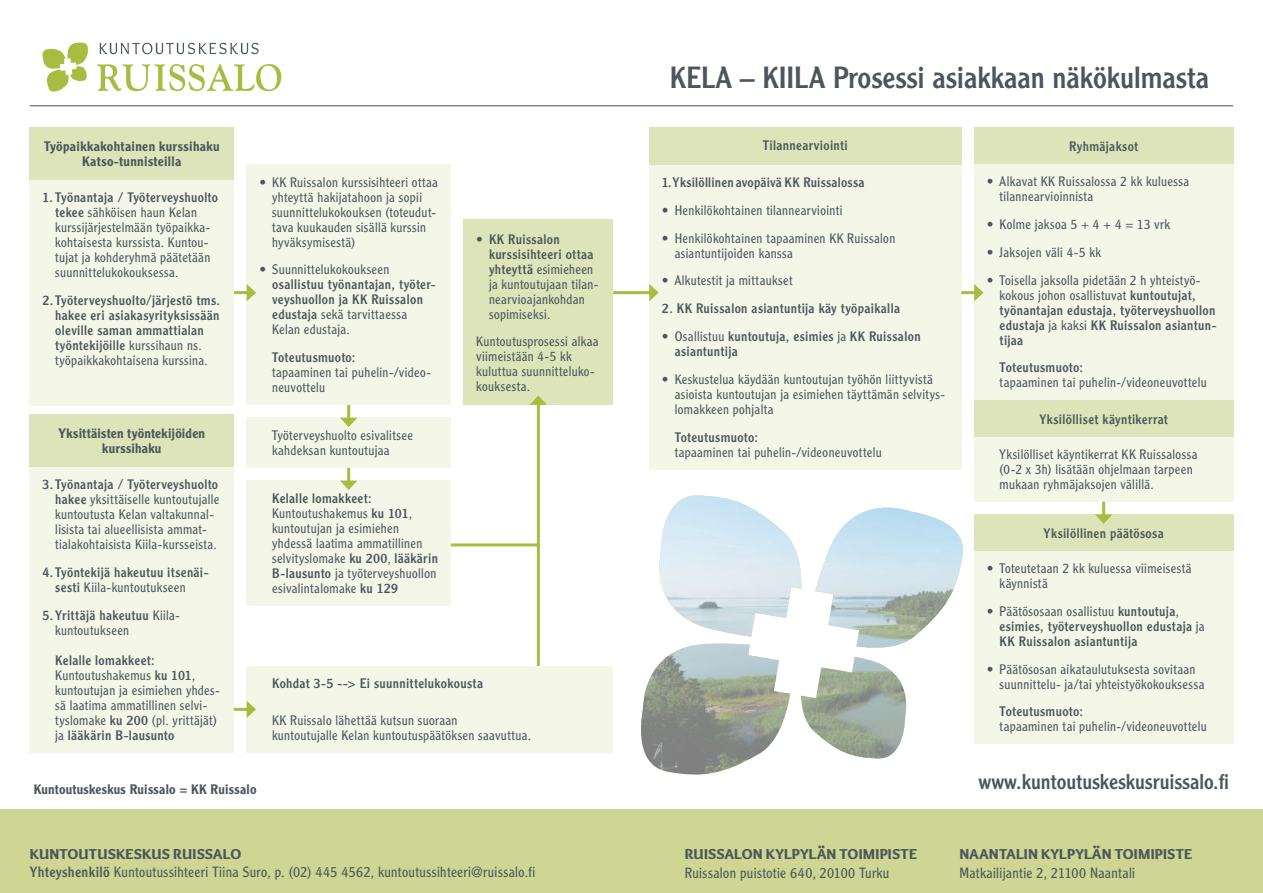
<style>
.page{position:relative;width:1263px;height:893px;background:#fff}
.page>*{position:absolute;margin:0;border:0;box-sizing:border-box;transform-origin:0 0}
.t1{font:30px "Clearface Gothic LT Std";color:#4c565c}
.t2{font:21px "Clearface Gothic LT Std";color:#4c565c}
.t3{font:900 15px "Overlock";letter-spacing:.015em;color:#4c565c}
.t4{font:300 14.55px "Clearface Gothic LT Std";letter-spacing:.02em;color:#4c565c}
.t5{font:300 13.5px/15px "Clearface Gothic LT Std";letter-spacing:.025em;color:#4c565c}
.t6{font:13.5px/15px "Clearface Gothic LT Std";letter-spacing:.03em;color:#4c565c}
.t7{font:500 13.5px/15px "Clearface Gothic LT Std";letter-spacing:.02em;color:#4c565c;text-align:center}
.s1{font-weight:400}
.s2{font-weight:300}
</style>
<div class="page">
<svg style="left:100px;top:43px;width:159px;height:11px"></svg>
<svg style="left:97px;top:64px;width:184px;height:27px"></svg>
<svg style="left:42px;top:42px;width:46px;height:50px"></svg>
<hr style="left:30px;top:105px;width:1203px;height:1px;background:#4c565c">
<div style="left:30px;top:467px;width:204px;height:286px;background:#f4f6e8"></div>
<div style="left:247px;top:164px;width:204px;height:241px;background:#f4f6e8"></div>
<div style="left:649px;top:165px;width:312px;height:304px;background:#f4f6e8"></div>
<div style="left:649px;top:127px;width:312px;height:38px;background:#dee4b9"></div>
<div style="left:974px;top:164px;width:259px;height:236px;background:#f4f6e8"></div>
<div style="left:974px;top:127px;width:259px;height:37px;background:#dee4b9"></div>
<div style="left:974px;top:436px;width:259px;height:66px;background:#f4f6e8"></div>
<div style="left:974px;top:400px;width:259px;height:37px;background:#dee4b9"></div>
<div style="left:974px;top:551px;width:259px;height:193px;background:#f4f6e8"></div>
<div style="left:247px;top:418px;width:204px;height:50px;background:#f4f6e8"></div>
<div style="left:247px;top:481px;width:204px;height:125px;background:#f4f6e8"></div>
<div style="left:247px;top:666px;width:366px;height:87px;background:#f4f6e8"></div>
<hr style="left:613px;top:291px;width:39px;height:3px;background:#a6bd41">
<svg style="left:649px;top:284px;width:10px;height:17px"></svg>
<hr style="left:961px;top:291px;width:16px;height:3px;background:#a6bd41">
<svg style="left:974px;top:284px;width:9px;height:17px"></svg>
<hr style="left:347px;top:405px;width:3px;height:15px;background:#a6bd41">
<svg style="left:340px;top:418px;width:17px;height:9px"></svg>
<hr style="left:347px;top:468px;width:3px;height:15px;background:#a6bd41">
<svg style="left:340px;top:481px;width:17px;height:9px"></svg>
<hr style="left:1102px;top:502px;width:3px;height:15px;background:#a6bd41">
<div style="left:974px;top:514px;width:259px;height:37px;background:#dee4b9"></div>
<hr style="left:537px;top:402px;width:3px;height:264px;background:#a6bd41">
<div style="left:463px;top:220px;width:150px;height:185px;background:#dee4b9"></div>
<hr style="left:234px;top:291px;width:15px;height:3px;background:#a6bd41">
<svg style="left:247px;top:284px;width:9px;height:17px"></svg>
<hr style="left:234px;top:708px;width:15px;height:3px;background:#a6bd41">
<svg style="left:247px;top:701px;width:9px;height:17px"></svg>
<div style="left:30px;top:180px;width:204px;height:225px;background:#f4f6e8"></div>
<div style="left:30px;top:127px;width:204px;height:53px;background:#dee4b9"></div>
<div style="left:30px;top:414px;width:204px;height:53px;background:#dee4b9"></div>
<img style="left:641px;top:495px;width:322px;height:280px">
<hr style="left:451px;top:543px;width:89px;height:3px;background:#a6bd41">
<div style="left:0;top:809px;width:1263px;height:84px;background:#cdd793"></div>
<p class="t7" style="left:44px;top:139px;width:177px">Työpaikkakohtainen kurssihaku<br>Katso-tunnisteilla</p>
<p class="t5" style="left:55px;top:190px;width:164px;text-indent:-13px"><span class="s1">1. Työnantaja / Työterveyshuolto tekee</span> sähköisen haun Kelan kurssijärjestelmään työpaikka&shy;kohtaisesta kurssista. Kuntou&shy;tujat ja kohderyhmä päätetään suunnittelukokouksessa.</p>
<p class="t6" style="left:55px;top:292px;width:166px;text-indent:-13px">2. Työterveyshuolto/järjestö tms. hakee eri asiakasyrityksissään oleville saman ammattialan työntekijöille <span class="s2">kurssihaun ns. työpaikkakohtaisena kurssina.</span></p>
<p class="t7" style="left:59px;top:426px;width:148px">Yksittäisten työntekijöiden kurssihaku</p>
<p class="t5" style="left:55px;top:477px;width:166px;text-indent:-13px"><span class="s1">3. Työnantaja / Työterveyshuolto hakee</span> yksittäiselle kuntoutujalle kuntoutusta Kelan valtakunnal&shy;lisista tai alueellisista ammat&shy;tialakohtaisista Kiila-kursseista.</p>
<p class="t6" style="left:55px;top:565px;width:155px;text-indent:-13px">4. Työntekijä hakeutuu itsenäi&shy;sesti <span class="s2">Kiila-kuntoutukseen</span></p>
<p class="t5" style="left:55px;top:608px;width:126px;text-indent:-13px"><span class="s1">5. Yrittäjä hakeutuu</span> Kiila&shy;kuntoutukseen</p>
<p class="t5" style="left:55px;top:653px;width:166px"><span class="s1">Kelalle lomakkeet:<br></span>Kuntoutushakemus <span class="s1">ku 101</span>, kuntoutujan ja esimiehen yhdes&shy;sä laatima ammatillinen selvi&shy;tyslomake <span class="s1">ku 200</span> (pl. yrittäjät) ja <span class="s1">lääkärin B-lausunto</span></p>
<p class="t5" style="left:272px;top:174px;width:167px;text-indent:-13px">• KK Ruissalon kurssisihteeri ottaa yhteyttä hakijatahoon ja sopii suunnittelukokouksen (toteudut&shy;tava kuukauden sisällä kurssin hyväksymisestä)</p>
<p class="t5" style="left:259px;top:262px;width:131px">• Suunnittelukokoukseen</p>
<p class="t6" style="left:272px;top:277px;width:165px">osallistuu työnantajan, työter&shy;veyshuollon ja KK Ruissalon edustaja <span class="s2">sekä tarvittaessa<br>Kelan edustaja.</span></p>
<p class="t6" style="left:272px;top:350px;width:85px">Toteutusmuoto:</p>
<p class="t5" style="left:272px;top:365px;width:160px">tapaaminen tai puhelin-/video&shy;neuvottelu</p>
<p class="t5" style="left:272px;top:428px;width:142px">Työterveyshuolto esivalitsee kahdeksan kuntoutujaa</p>
<p class="t5" style="left:272px;top:491px;width:167px"><span class="s1">Kelalle lomakkeet:<br></span>Kuntoutushakemus <span class="s1">ku 101</span>, kuntoutujan ja esimiehen yhdessä laatima ammatillinen selvityslomake <span class="s1">ku 200</span>, <span class="s1">lääkärin<br>B-lausunto</span> ja työterveyshuollon esivalintalomake <span class="s1">ku 129</span></p>
<p class="t5" style="left:489px;top:231px;width:111px;text-indent:-13px"><span class="s1">• KK Ruissalon kurssisihteeri ottaa yhteyttä</span> esimieheen ja kuntoutujaan tilan&shy;nearvioajankohdan sopimiseksi.</p>
<p class="t5" style="left:476px;top:334px;width:124px">Kuntoutusprosessi alkaa viimeistään 4-5 kk kuluttua suunnitteluko&shy;kouksesta.</p>
<p class="t6" style="left:272px;top:676px;width:212px">Kohdat 3-5 --&gt; Ei suunnittelukokousta</p>
<p class="t5" style="left:272px;top:713px;width:260px">KK Ruissalo lähettää kutsun suoraan<br>kuntoutujalle Kelan kuntoutuspäätöksen saavuttua.</p>
<p class="t7" style="left:34px;top:781px;width:224px">Kuntoutuskeskus Ruissalo = KK Ruissalo</p>
<p class="t3" style="left:30px;top:844px;width:213px">KUNTOUTUSKESKUS RUISSALO</p>
<p class="t4" style="left:30px;top:863px;width:507px"><span class="s1">Yhteyshenkilö</span> Kuntoutussihteeri Tiina Suro, p. (02) 445 4562, kuntoutussihteeri@ruissalo.fi</p>
<h1 class="t1" style="left:670px;top:59px;width:541px">KELA – KIILA Prosessi asiakkaan näkökulmasta</h1>
<p class="t6" style="left:763px;top:137px;width:86px">Tilannearviointi</p>
<p class="t6" style="left:662px;top:175px;width:204px">1.Yksilöllinen avopäivä KK Ruissalossa</p>
<p class="t5" style="left:662px;top:203px;width:182px">• Henkilökohtainen tilannearviointi</p>
<p class="t5" style="left:675px;top:230px;width:222px;text-indent:-13px">• Henkilökohtainen tapaaminen KK Ruissalon asiantuntijoiden kanssa</p>
<p class="t5" style="left:662px;top:273px;width:132px">• Alkutestit ja mittaukset</p>
<p class="t6" style="left:662px;top:301px;width:240px">2. KK Ruissalon asiantuntija käy työpaikalla</p>
<p class="t6" style="left:675px;top:329px;width:247px;text-indent:-13px"><span class="s2">• Osallistuu</span> kuntoutuja, esimies <span class="s2">ja</span> KK Ruissalon asiantuntija</p>
<p class="t5" style="left:675px;top:371px;width:272px;text-indent:-13px">• Keskustelua käydään kuntoutujan työhön liittyvistä asioista kuntoutujan ja esimiehen täyttämän selvitys&shy;lomakkeen pohjalta</p>
<p class="t6" style="left:675px;top:429px;width:85px">Toteutusmuoto:</p>
<p class="t5" style="left:675px;top:444px;width:208px">tapaaminen tai puhelin-/videoneuvottelu</p>
<p class="t6" style="left:1069px;top:139px;width:71px">Ryhmäjaksot</p>
<p class="t5" style="left:1000px;top:174px;width:191px;text-indent:-13px">• Alkavat KK Ruissalossa 2 kk kuluessa tilannearvioinnista</p>
<p class="t5" style="left:987px;top:217px;width:185px">• Kolme jaksoa 5 + 4 + 4 = 13 vrk</p>
<p class="t5" style="left:987px;top:244px;width:115px">• Jaksojen väli 4-5 kk</p>
<p class="t6" style="left:1000px;top:272px;width:218px;text-indent:-13px"><span class="s2">• Toisella jaksolla pidetään 2 h yhteistyö&shy;kokous johon osallistuvat</span> kuntoutujat, työnantajan edustaja, työterveyshuollon edustaja <span class="s2">ja kaksi</span> KK Ruissalon asiantun&shy;tijaa</p>
<p class="t6" style="left:1000px;top:360px;width:85px">Toteutusmuoto:</p>
<p class="t5" style="left:1000px;top:375px;width:208px">tapaaminen tai puhelin-/videoneuvottelu</p>
<p class="t6" style="left:1039px;top:411px;width:130px">Yksilölliset käyntikerrat</p>
<p class="t5" style="left:1000px;top:447px;width:199px">Yksilölliset käyntikerrat KK Ruissalossa (0-2 x 3h) lisätään ohjelmaan tarpeen mukaan ryhmäjaksojen välillä.</p>
<p class="t6" style="left:1043px;top:526px;width:122px">Yksilöllinen päätösosa</p>
<p class="t5" style="left:1000px;top:561px;width:193px;text-indent:-13px">• Toteutetaan 2 kk kuluessa viimeisestä käynnistä</p>
<p class="t6" style="left:1000px;top:603px;width:206px;text-indent:-13px"><span class="s2">• Päätösosaan osallistuu</span> kuntoutuja<span class="s2">, </span>esimies, työterveyshuollon edustaja <span class="s2">ja<br></span>KK Ruissalon asiantuntija</p>
<p class="t5" style="left:1000px;top:661px;width:206px;text-indent:-13px">• Päätösosan aikataulutuksesta sovitaan suunnittelu- ja/tai yhteistyökokouksessa</p>
<p class="t6" style="left:1000px;top:704px;width:85px">Toteutusmuoto:</p>
<p class="t5" style="left:1000px;top:719px;width:208px">tapaaminen tai puhelin-/videoneuvottelu</p>
<h2 class="t2" style="left:978px;top:768px;width:252px">www.kuntoutuskeskusruissalo.fi</h2>
<p class="t3" style="left:685px;top:844px;width:234px">RUISSALON KYLPYLÄN TOIMIPISTE</p>
<p class="t4" style="left:685px;top:864px;width:206px">Ruissalon puistotie 640, 20100 Turku</p>
<p class="t3" style="left:959px;top:844px;width:234px">NAANTALIN KYLPYLÄN TOIMIPISTE</p>
<p class="t4" style="left:959px;top:864px;width:177px">Matkailijantie 2, 21100 Naantali</p>
</div>
